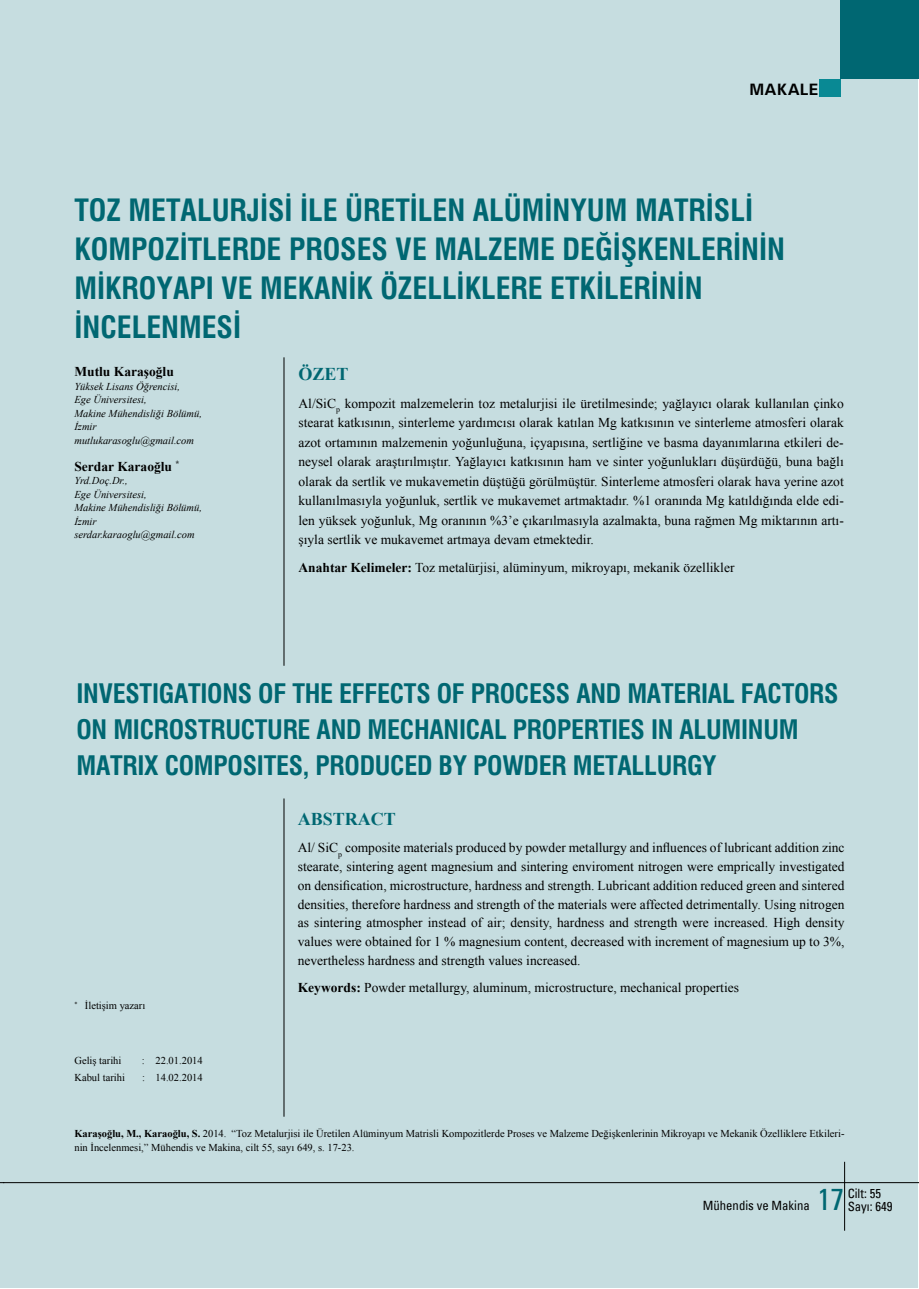
<style>
.page{position:relative;width:919px;height:1289px;background:#fff}
.page>*{position:absolute;margin:0;border:0;box-sizing:border-box;transform-origin:0 0}
.t1{font:700 condensed 30px/39px "Swiss 721 BT";color:#006772}
.t2{font:condensed 30px "Univers";color:#006772}
.t3{font:700 condensed 26.25px/36px "Swiss 721 BT";letter-spacing:-.01em;color:#006772}
.t4{font:700 18px "Times New Roman";color:#006772}
.t5{font:700 16.5px "Univers";color:#000}
.t6{font:13.5px/19.5px "Times New Roman";color:#000;text-align:justify}
.t7{font:700 13.5px "Times New Roman";color:#000}
.t8{font:condensed 12.75px "Univers";color:#000}
.t9{font:10.5px/14.2px "Times New Roman";color:#000}
.t10{font:italic 10.5px/13.5px "Times New Roman";color:#000}
.s1{font-weight:700}
</style>
<div class="page">
<div style="left:1px;top:1px;width:917px;height:1287px;background:#c6dde0"></div>
<div style="left:840px;top:0;width:78px;height:79px;background:#006772"></div>
<div style="left:819px;top:79px;width:21px;height:18px;background:#098994"></div>
<hr style="left:3px;top:1182px;width:915px;height:1px;background:#000">
<hr style="left:844px;top:1161px;width:1px;height:69px;background:#000">
<hr style="left:284px;top:357px;width:1px;height:308px;background:#000">
<hr style="left:284px;top:798px;width:1px;height:318px;background:#000">
<p class="t5" style="left:749px;top:79px;width:70px">MAKALE</p>
<h1 class="t1" style="left:74px;top:190px;width:712px">TOZ METALURJİSİ İLE ÜRETİLEN ALÜMİNYUM MATRİSLİ KOMPOZİTLERDE PROSES VE MALZEME DEĞİŞKENLERİNİN MİKROYAPI VE MEKANİK ÖZELLİKLERE ETKİLERİNİN İNCELENMESİ</h1>
<h3 class="t4" style="left:298px;top:361px;width:52px">ÖZET</h3>
<p class="t6" style="left:298px;top:393px;width:546px">Al/SiC<sub>p</sub> kompozit malzemelerin toz metalurjisi ile üretilmesinde; yağlayıcı olarak kullanılan çinko stearat katkısının, sinterleme yardımcısı olarak katılan Mg katkısının ve sinterleme atmosferi olarak azot ortamının malzemenin yoğunluğuna, içyapısına, sertliğine ve basma dayanımlarına etkileri de&shy;neysel olarak araştırılmıştır. Yağlayıcı katkısının ham ve sinter yoğunlukları düşürdüğü, buna bağlı olarak da sertlik ve mukavemetin düştüğü görülmüştür. Sinterleme atmosferi olarak hava yerine azot kullanılmasıyla yoğunluk, sertlik ve mukavemet artmaktadır. %1 oranında Mg katıldığında elde edi&shy;len yüksek yoğunluk, Mg oranının %3’e çıkarılmasıyla azalmakta, buna rağmen Mg miktarının artı&shy;şıyla sertlik ve mukavemet artmaya devam etmektedir.</p>
<p class="t6" style="left:298px;top:557px;width:437px"><span class="s1">Anahtar Kelimeler:</span> Toz metalürjisi, alüminyum, mikroyapı, mekanik özellikler</p>
<p class="t7" style="left:74px;top:362px;width:101px">Mutlu Karaşoğlu</p>
<p class="t10" style="left:74px;top:379px;width:129px">Yüksek Lisans Öğrencisi,<br>Ege Üniversitesi,<br>Makine Mühendisliği Bölümü,<br>İzmir mutlukarasoglu@gmail.com</p>
<p class="t7" style="left:74px;top:457px;width:106px">Serdar Karaoğlu <sup>*</sup></p>
<p class="t10" style="left:74px;top:474px;width:129px">Yrd.Doç.Dr.,<br>Ege Üniversitesi,<br>Makine Mühendisliği Bölümü,<br>İzmir serdar.karaoglu@gmail.com</p>
<h2 class="t3" style="left:76px;top:675px;width:763px">INVESTIGATIONS OF THE EFFECTS OF PROCESS AND MATERIAL FACTORS<br>ON MICROSTRUCTURE AND MECHANICAL PROPERTIES IN ALUMINUM<br>MATRIX COMPOSITES, PRODUCED BY POWDER METALLURGY</h2>
<p class="t9" style="left:74px;top:998px;width:72px"><sup>*</sup> İletişim yazarı</p>
<p class="t9" style="left:74px;top:1052px;width:48px">Geliş tarihi</p>
<p class="t9" style="left:142px;top:1052px;width:62px">: 22.01.2014</p>
<p class="t9" style="left:74px;top:1069px;width:52px">Kabul tarihi</p>
<p class="t9" style="left:142px;top:1069px;width:62px">: 14.02.2014</p>
<h3 class="t4" style="left:298px;top:806px;width:100px">ABSTRACT</h3>
<p class="t6" style="left:298px;top:838px;width:548px;line-height:18.8px">Al/ SiC<sub>p</sub> composite materials produced by powder metallurgy and influences of lubricant addition zinc stearate, sintering agent magnesium and sintering enviroment nitrogen were emprically investigated on densification, microstructure, hardness and strength. Lubricant addition reduced green and sintered densities, therefore hardness and strength of the materials were affected detrimentally. Using nitrogen as sintering atmospher instead of air; density, hardness and strength were increased. High density values were obtained for 1 % magnesium content, decreased with increment of magnesium up to 3%, nevertheless hardness and strength values increased.</p>
<p class="t6" style="left:298px;top:977px;width:442px"><span class="s1">Keywords:</span> Powder metallurgy, aluminum, microstructure, mechanical properties</p>
<p class="t9" style="left:74px;top:1125px;width:771px"><span class="s1">Karaşoğlu, M., Karaoğlu, S.</span> 2014. “Toz Metalurjisi ile Üretilen Alüminyum Matrisli Kompozitlerde Proses ve Malzeme Değişkenlerinin Mikroyapı ve Mekanik Özelliklere Etkileri&shy;nin İncelenmesi,” Mühendis ve Makina, cilt 55, sayı 649, s. 17-23.</p>
<p class="t8" style="left:847px;top:1184px;width:35px">Cilt: 55</p>
<p class="t8" style="left:702px;top:1196px;width:108px">Mühendis ve Makina</p>
<h1 class="t2" style="left:817px;top:1179px;width:28px">17</h1>
<p class="t8" style="left:847px;top:1198px;width:46px">Sayı: 649</p>
</div>
